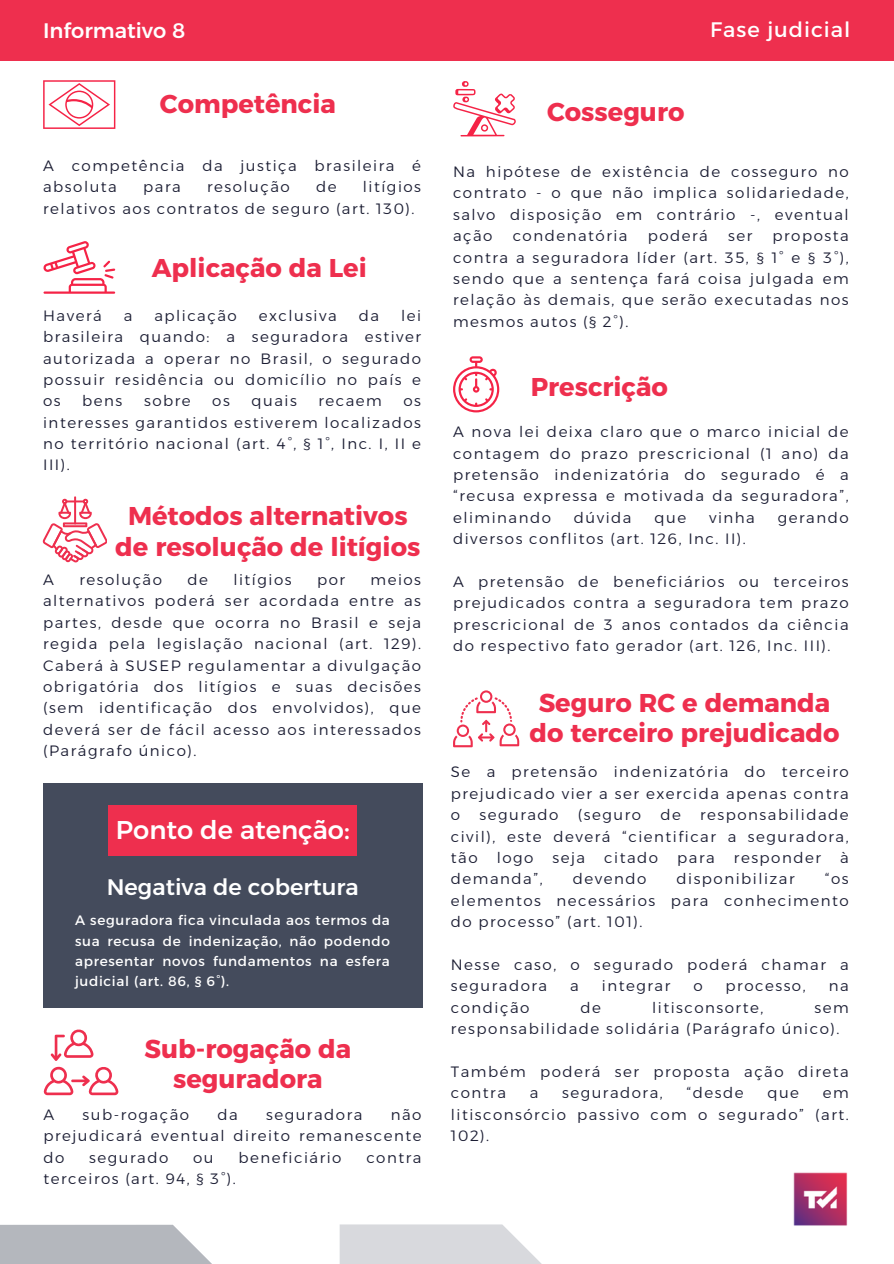
<style>
.page{position:relative;width:894px;height:1264px;background:#fff}
.page>*{position:absolute;margin:0;border:0;box-sizing:border-box;transform-origin:0 0}
.t1{font:700 25.65px/30.3px "Alexandria";color:#ee2f4e;text-align:center}
.t2{font:500 25.65px "Alexandria";color:#fff}
.t3{font:500 22.5px "Alexandria";color:#fff}
.t4{font:500 21px "Alexandria";color:#fff}
.t5{font:21px "Alexandria";letter-spacing:.045em;color:#fff}
.t6{font:300 15px/21.3px "Alexandria";letter-spacing:.1em;color:#1c1e34;text-align:justify}
.t7{font:13.65px/20.2px "Alexandria";letter-spacing:.05em;color:#fff;text-align:justify}
</style>
<div class="page">
<svg style="left:0;top:1224px;width:211px;height:39px;background:#bcbec4"></svg>
<svg style="left:339px;top:1224px;width:202px;height:39px;background:#dcdde0"></svg>
<div style="left:0;top:0;width:893px;height:61px;background:#ee2f4e"></div>
<div style="left:43px;top:783px;width:379px;height:224px;background:#444b5c"></div>
<div style="left:108px;top:805px;width:249px;height:50px;background:#ee2f4e"></div>
<svg style="left:43px;top:80px;width:72px;height:49px"></svg>
<svg style="left:43px;top:241px;width:72px;height:53px"></svg>
<svg style="left:453px;top:81px;width:63px;height:55px"></svg>
<svg style="left:453px;top:356px;width:46px;height:56px"></svg>
<svg style="left:43px;top:496px;width:64px;height:66px"></svg>
<svg style="left:453px;top:690px;width:66px;height:57px"></svg>
<svg style="left:44px;top:1029px;width:74px;height:66px"></svg>
<img style="left:793px;top:1172px;width:55px;height:54px">
<h1 class="t4" style="left:43px;top:18px;width:144px">Informativo 8</h1>
<p class="t5" style="left:710px;top:17px;width:141px">Fase judicial</p>
<p class="t1" style="left:160px;top:89px;width:177px">Competência</p>
<h2 class="t6" style="left:43px;top:155px;width:379px">A competência da justiça brasileira é absoluta</h2>
<h2 class="t6" style="left:43px;top:176px;width:379px;text-indent:320px">litígios relativos aos contratos de seguro (art. 130).</h2>
<h2 class="t6" style="left:143px;top:176px;width:39px">para</h2>
<h2 class="t6" style="left:207px;top:176px;width:84px">resolução</h2>
<h2 class="t6" style="left:316px;top:176px;width:22px">de</h2>
<p class="t1" style="left:152px;top:252px;width:216px">Aplicação da Lei</p>
<p class="t6" style="left:43px;top:305px;width:60px">Haverá</p>
<p class="t6" style="left:124px;top:305px;width:10px">a</p>
<p class="t6" style="left:154px;top:305px;width:84px">aplicação</p>
<p class="t6" style="left:259px;top:305px;width:79px">exclusiva</p>
<p class="t6" style="left:358px;top:305px;width:22px">da</p>
<p class="t6" style="left:43px;top:305px;width:379px;text-indent:358px">lei brasileira quando: a seguradora estiver autorizada a operar no Brasil, o segurado possuir residência ou domicílio no país e os</p>
<p class="t6" style="left:82px;top:390px;width:42px">bens</p>
<p class="t6" style="left:144px;top:390px;width:48px">sobre</p>
<p class="t6" style="left:212px;top:390px;width:19px">os</p>
<p class="t6" style="left:251px;top:390px;width:47px">quais</p>
<p class="t6" style="left:318px;top:390px;width:65px">recaem</p>
<p class="t6" style="left:43px;top:390px;width:379px;text-indent:360px">os interesses garantidos estiverem localizados no território nacional (art. 4°, § 1°, Inc. I, II e III).</p>
<h1 class="t1" style="left:115px;top:501px;width:306px">Métodos alternativos de resolução de litígios</h1>
<h3 class="t6" style="left:43px;top:569px;width:12px">A</h3>
<h3 class="t6" style="left:79px;top:569px;width:84px">resolução</h3>
<h3 class="t6" style="left:187px;top:569px;width:22px">de</h3>
<h3 class="t6" style="left:233px;top:569px;width:60px">litígios</h3>
<h3 class="t6" style="left:317px;top:569px;width:29px">por</h3>
<h3 class="t6" style="left:43px;top:569px;width:379px;text-indent:327px">meios alternativos poderá ser acordada entre as partes, desde que ocorra no Brasil e seja regida pela legislação nacional (art. 129).<br>Caberá à SUSEP regulamentar a divulgação obrigatória dos litígios e suas decisões (sem identificação dos envolvidos), que deverá ser de fácil acesso aos interessados (Parágrafo único).</h3>
<p class="t2" style="left:116px;top:814px;width:235px">Ponto de atenção:</p>
<h1 class="t3" style="left:107px;top:873px;width:253px">Negativa de cobertura</h1>
<p class="t7" style="left:75px;top:910px;width:316px">A seguradora fica vinculada aos termos da sua recusa de indenização, não podendo apresentar novos fundamentos na esfera judicial (art. 86, § 6°).</p>
<p class="t1" style="left:144px;top:1033px;width:208px">Sub-rogação da seguradora</p>
<p class="t6" style="left:44px;top:1103px;width:12px">A</p>
<p class="t6" style="left:83px;top:1103px;width:108px">sub-rogação</p>
<p class="t6" style="left:217px;top:1103px;width:22px">da</p>
<p class="t6" style="left:266px;top:1103px;width:98px">seguradora</p>
<p class="t6" style="left:44px;top:1103px;width:379px;text-indent:347px">não prejudicará eventual direito remanescente do</p>
<p class="t6" style="left:89px;top:1146px;width:81px">segurado</p>
<p class="t6" style="left:193px;top:1146px;width:22px">ou</p>
<p class="t6" style="left:238px;top:1146px;width:105px">beneficiário</p>
<p class="t6" style="left:366px;top:1146px;width:57px">contra</p>
<p class="t6" style="left:44px;top:1168px;width:194px">terceiros (art. 94, § 3°).</p>
<h1 class="t1" style="left:547px;top:97px;width:139px">Cosseguro</h1>
<p class="t6" style="left:453px;top:161px;width:397px">Na hipótese de existência de cosseguro no contrato - o que não implica solidariedade, salvo disposição em contrário -, eventual ação</p>
<p class="t6" style="left:512px;top:225px;width:116px">condenatória</p>
<p class="t6" style="left:647px;top:225px;width:62px">poderá</p>
<p class="t6" style="left:728px;top:225px;width:26px">ser</p>
<p class="t6" style="left:453px;top:225px;width:397px;text-indent:319px">proposta contra a seguradora líder (art. 35, § 1° e § 3°), sendo que a sentença fará coisa julgada em relação às demais, que serão executadas nos mesmos autos (§ 2°).</p>
<h1 class="t1" style="left:530px;top:371px;width:139px">Prescrição</h1>
<p class="t6" style="left:453px;top:421px;width:397px">A nova lei deixa claro que o marco inicial de contagem do prazo prescricional (1 ano) da pretensão indenizatória do segurado é a “recusa expressa e motivada da seguradora”, eliminando</p>
<p class="t6" style="left:573px;top:506px;width:59px">dúvida</p>
<p class="t6" style="left:654px;top:506px;width:33px">que</p>
<p class="t6" style="left:708px;top:506px;width:47px">vinha</p>
<p class="t6" style="left:777px;top:506px;width:72px">gerando</p>
<p class="t6" style="left:453px;top:528px;width:294px">diversos conflitos (art. 126, Inc. II).</p>
<p class="t6" style="left:453px;top:571px;width:397px">A pretensão de beneficiários ou terceiros prejudicados contra a seguradora tem prazo prescricional de 3 anos contados da ciência do respectivo fato gerador (art. 126, Inc. III).</p>
<p class="t1" style="left:529px;top:687px;width:311px">Seguro RC e demanda do terceiro prejudicado</p>
<p class="t6" style="left:451px;top:761px;width:399px">Se a pretensão indenizatória do terceiro prejudicado vier a ser exercida apenas contra o</p>
<p class="t6" style="left:451px;top:804px;width:399px;text-indent:249px">responsabilidade civil), este deverá “cientificar a seguradora, tão</p>
<p class="t6" style="left:479px;top:804px;width:81px">segurado</p>
<p class="t6" style="left:577px;top:804px;width:65px">(seguro</p>
<p class="t6" style="left:660px;top:804px;width:22px">de</p>
<p class="t6" style="left:496px;top:847px;width:38px">logo</p>
<p class="t6" style="left:552px;top:847px;width:34px">seja</p>
<p class="t6" style="left:604px;top:847px;width:55px">citado</p>
<p class="t6" style="left:677px;top:847px;width:39px">para</p>
<p class="t6" style="left:733px;top:847px;width:88px">responder</p>
<p class="t6" style="left:839px;top:847px;width:10px">à</p>
<p class="t6" style="left:451px;top:868px;width:93px">demanda”,</p>
<p class="t6" style="left:572px;top:868px;width:75px">devendo</p>
<p class="t6" style="left:676px;top:868px;width:120px">disponibilizar</p>
<p class="t6" style="left:451px;top:868px;width:399px;text-indent:374px">“os elementos necessários para conhecimento do processo” (art. 101).</p>
<h1 class="t6" style="left:451px;top:953px;width:399px">Nesse caso, o segurado poderá chamar a seguradora</h1>
<h1 class="t6" style="left:570px;top:975px;width:10px">a</h1>
<h1 class="t6" style="left:601px;top:975px;width:70px">integrar</h1>
<h1 class="t6" style="left:693px;top:975px;width:11px">o</h1>
<h1 class="t6" style="left:725px;top:975px;width:82px">processo,</h1>
<h1 class="t6" style="left:828px;top:975px;width:21px">na</h1>
<h1 class="t6" style="left:451px;top:996px;width:80px">condição</h1>
<h1 class="t6" style="left:580px;top:996px;width:22px">de</h1>
<h1 class="t6" style="left:652px;top:996px;width:113px">litisconsorte,</h1>
<h1 class="t6" style="left:451px;top:996px;width:399px;text-indent:363px">sem responsabilidade solidária (Parágrafo único).</h1>
<p class="t6" style="left:451px;top:1060px;width:399px">Também poderá ser proposta ação direta contra</p>
<p class="t6" style="left:529px;top:1082px;width:10px">a</p>
<p class="t6" style="left:562px;top:1082px;width:102px">seguradora,</p>
<p class="t6" style="left:686px;top:1082px;width:59px">“desde</p>
<p class="t6" style="left:767px;top:1082px;width:33px">que</p>
<p class="t6" style="left:451px;top:1082px;width:399px;text-indent:372px">em litisconsórcio passivo com o segurado” (art.<br>102).</p>
</div>
